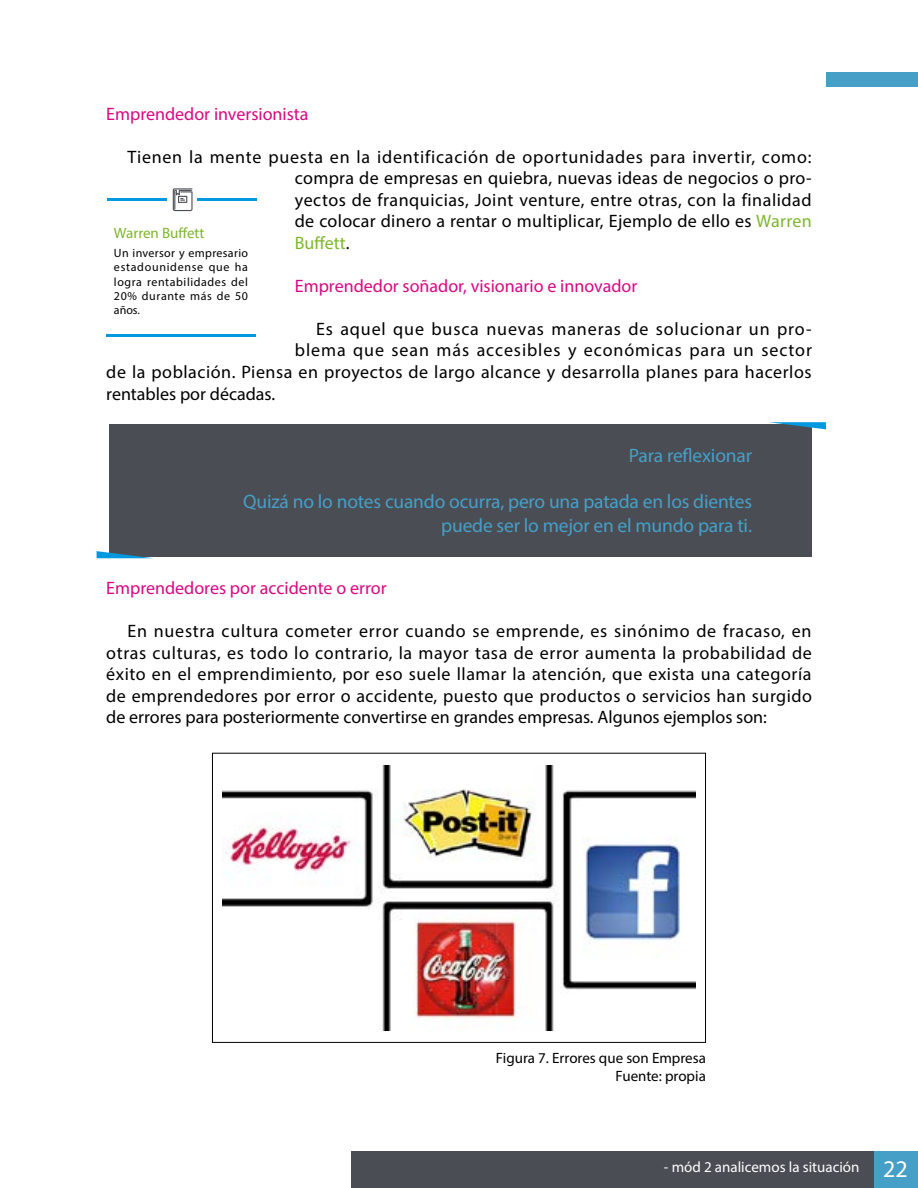
<style>
.page{position:relative;width:918px;height:1188px;background:#fff}
.page>*{position:absolute;margin:0;border:0;box-sizing:border-box;transform-origin:0 0}
.t1{font:19.5px/24px "Myriad Pro";letter-spacing:-.01em;color:#469fc7;text-align:right}
.t2{font:18px/21.6px "Myriad Pro";letter-spacing:.03em;color:#000;text-align:justify}
.t3{font:18px "Myriad Pro";color:#da0881}
.t4{font:18px "Myriad Pro";letter-spacing:.05em;color:#000}
.t5{font:18px "Myriad Pro";color:#000}
.t6{font:15px/18px "Myriad Pro";color:#000;text-align:right}
.t7{font:15px "Myriad Pro";color:#fff}
.t8{font:15px "Myriad Pro";color:#7eb62d}
.t9{font:12px/14.4px "Myriad Pro";letter-spacing:.05em;color:#000;text-align:justify}
.s1{color:#7eb62d}
.s2{font-size:24px}
</style>
<div class="page">
<div style="left:826px;top:72px;width:92px;height:15px;background:#469fc7"></div>
<div style="left:873px;top:1151px;width:45px;height:37px;background:#469fc7"></div>
<div style="left:351px;top:1151px;width:522px;height:37px;background:#4a4d54"></div>
<hr style="left:106px;top:334px;width:150px;height:3px;background:#0099df">
<hr style="left:107px;top:198px;width:60px;height:3px;background:#0099df">
<hr style="left:197px;top:198px;width:60px;height:3px;background:#0099df">
<svg style="left:173px;top:188px;width:20px;height:23px"></svg>
<div style="left:109px;top:424px;width:703px;height:132px;background:#4a4d54"></div>
<svg style="left:769px;top:422px;width:57px;height:7px"></svg>
<svg style="left:97px;top:551px;width:57px;height:7px"></svg>
<img style="left:223px;top:765px;width:472px;height:265px">
<div style="left:212px;top:753px;width:494px;height:290px;border:1px solid #000"></div>
<p class="t3" style="left:106px;top:103px;width:204px">Emprendedor inversionista</p>
<p class="t2" style="left:295px;top:146px;width:518px;text-indent:-167px">Tienen la mente puesta en la identificación de oportunidades para invertir, como: compra de empresas en quiebra, nuevas ideas de negocios o pro&shy;yectos de franquicias, Joint venture, entre otras, con la finalidad de colocar dinero a rentar o multiplicar, Ejemplo de ello es <span class="s1">Warren Buffett</span>.</p>
<p class="t3" style="left:295px;top:275px;width:344px">Emprendedor soñador, visionario e innovador</p>
<p class="t4" style="left:316px;top:318px;width:497px">Es aquel que busca nuevas maneras de solucionar un pro-</p>
<p class="t4" style="left:295px;top:339px;width:519px">blema que sean más accesibles y económicas para un sector</p>
<p class="t2" style="left:106px;top:361px;width:707px">de la población. Piensa en proyectos de largo alcance y desarrolla planes para hacerlos</p>
<p class="t5" style="left:106px;top:382px;width:169px">rentables por décadas.</p>
<p class="t8" style="left:114px;top:224px;width:92px">Warren Buffett</p>
<p class="t9" style="left:114px;top:245px;width:136px">Un inversor y empresario estadounidense que ha logra rentabilidades del 20% durante más de 50 años.</p>
<p class="t1" style="left:629px;top:443px;width:125px">Para reflexionar</p>
<p class="t1" style="left:243px;top:489px;width:510px">Quizá no lo notes cuando ocurra, pero una patada en los dientes puede ser lo mejor en el mundo para ti.</p>
<p class="t3" style="left:106px;top:577px;width:282px">Emprendedores por accidente o error</p>
<p class="t2" style="left:106px;top:620px;width:707px;text-indent:21px">En nuestra cultura cometer error cuando se emprende, es sinónimo de fracaso, en otras culturas, es todo lo contrario, la mayor tasa de error aumenta la probabilidad de éxito en el emprendimiento, por eso suele llamar la atención, que exista una categoría de emprendedores por error o accidente, puesto que productos o servicios han surgido de errores para posteriormente convertirse en grandes empresas. Algunos ejemplos son:</p>
<p class="t6" style="left:496px;top:1048px;width:211px">Figura 7. Errores que son Empresa<br>Fuente: propia</p>
<p class="t7" style="left:664px;top:1158px;width:245px">- mód 2 analicemos la situación <span class="s2">22</span></p>
</div>
